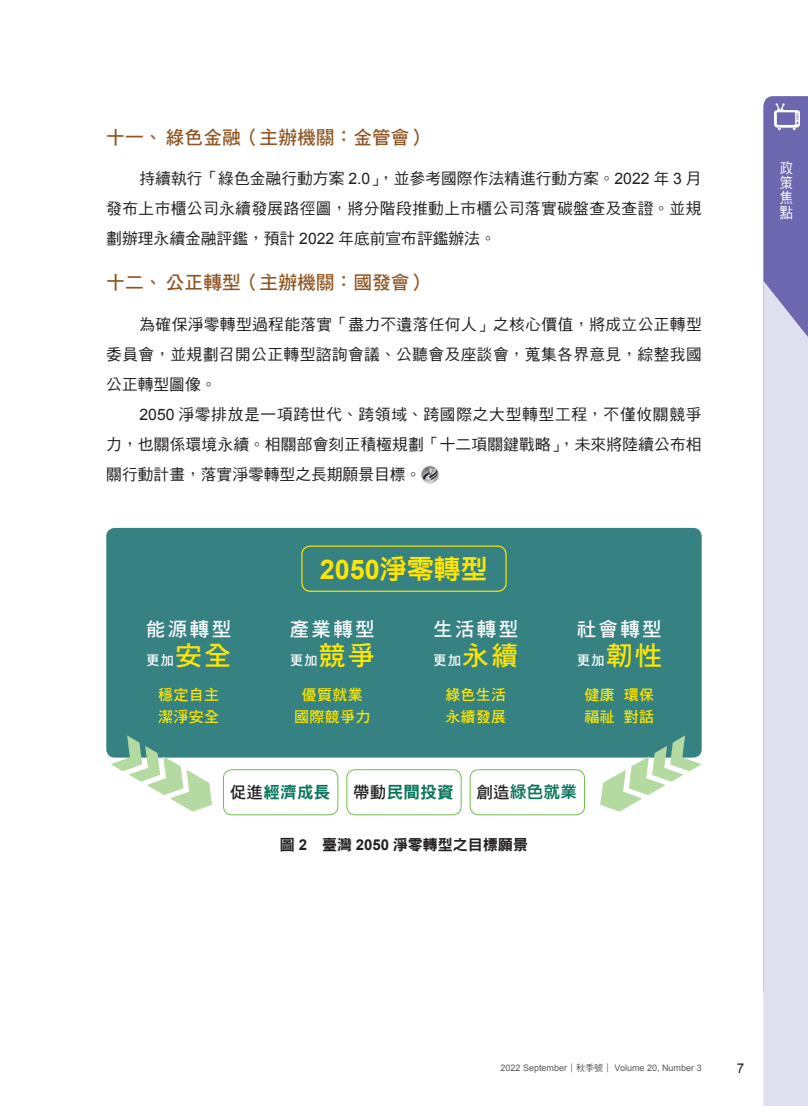
<style>
.page{position:relative;width:808px;height:1106px;background:#fff}
.page>*{position:absolute;margin:0;border:0;box-sizing:border-box;transform-origin:0 0}
.t1{font:700 27px "Arial";color:#ffe601}
.t2{font:19.5px "DF Hei Std W7";letter-spacing:.12em;color:#fff}
.t3{font:18.75px "DF Hei Std W7";color:#905522}
.t4{font:16.5px "DF Hei Std W9";letter-spacing:.02em;color:#0b745c}
.t5{font:800 16.5px "AR Hei B5";color:#0b745c}
.t6{font:15.75px/30px "DF Hei Std W5";letter-spacing:.01em;color:#231f20;text-align:justify}
.t7{font:15px/22.5px "DF Hei Std W7";letter-spacing:.02em;color:#ffe601}
.t8{font:15px "DF Hei Std W9";color:#231f20}
.t9{font:14.85px/14.9px "DF Hei Std W5";color:#fff;text-align:justify;scale:.89 1}
.t10{font:13.5px "DF Hei Std W7";letter-spacing:.075em;color:#fff}
.t11{font:13.5px "Arial";color:#231f20}
.t12{font:9px "Arial";color:#57585a}
.s1{font-family:"Arial"}
.s2{font-family:"AR Hei B5";font-weight:800}
.s3{font-size:27px;color:#ffe601}
.s4{font-family:"DF Hei Std W7";color:#231f20}
.s5{font-family:"DF Hei Std W7";font-weight:400;color:#231f20}
.s6{font-family:"Arial";font-weight:700}
.s7{font-family:"DF Hei Std W5"}
</style>
<div class="page">
<div style="left:763px;top:96px;width:45px;height:185px;background:#6c67ae"></div>
<svg style="left:763px;top:281px;width:45px;height:825px;fill:#e0dfef"></svg>
<svg style="left:774px;top:103px;width:26px;height:27px"></svg>
<div style="left:106px;top:528px;width:596px;height:229px;background:#368283;border-radius:9px"></div>
<svg style="left:421px;top:466px;width:18px;height:17px"></svg>
<svg style="left:423px;top:467px;width:14px;height:16px"></svg>
<div style="left:301px;top:545px;width:206px;height:47px;border:1px solid #ffe601;border-radius:9px"></div>
<div style="left:223px;top:769px;width:115px;height:46px;border:1px solid #70bf4c;border-radius:9px"></div>
<div style="left:346px;top:769px;width:116px;height:46px;border:1px solid #70bf4c;border-radius:9px"></div>
<div style="left:470px;top:769px;width:115px;height:46px;border:1px solid #70bf4c;border-radius:9px"></div>
<svg style="left:111px;top:735px;width:101px;height:76px"></svg>
<svg style="left:600px;top:735px;width:102px;height:76px"></svg>
<p class="t3" style="left:106px;top:127px;width:324px">十一、綠色金融（主辦機關：金管會）</p>
<p class="t6" style="left:106px;top:163px;width:597px;text-indent:33px">持續執行「綠色金融行動方案 <span class="s1">2.0</span>」，並參考國際作法精進行動方案。<span class="s1">2022</span> 年 <span class="s1">3</span> 月發布上市櫃公司永續發展路徑圖，將分階段推動上市櫃公司落實碳盤查及查證。並規劃辦理永續金融評鑑，預計 <span class="s1">2022</span> 年底前宣布評鑑辦法。</p>
<p class="t3" style="left:106px;top:272px;width:324px">十二、公正轉型（主辦機關：國發會）</p>
<p class="t6" style="left:106px;top:308px;width:597px;text-indent:33px">為確保淨零轉型過程能落實「盡力不遺落任何人」之核心價值，將成立公正轉型委員會，並規劃召開公正轉型諮詢會議、公聽會及座談會，蒐集各界意見，綜整我國公正轉型圖像。</p>
<p class="t6" style="left:106px;top:398px;width:597px;line-height:30.5px;text-indent:33px"><span class="s1">2050</span> 淨零排放是一項跨世代、跨領域、跨國際之大型轉型工程，不僅攸關競爭力，也關係環境永續。相關部會刻正積極規劃「十二項關鍵戰略」，未來將陸續公布相關行動計畫，落實淨零轉型之長期願景目標。</p>
<h1 class="t1" style="left:320px;top:551px;width:170px">2050<span class="s2">淨零轉型</span></h1>
<p class="t2" style="left:577px;top:618px;width:87px">社會轉型</p>
<p class="t10" style="left:577px;top:652px;width:87px">更加<span class="s3">韌性</span></p>
<p class="t2" style="left:290px;top:618px;width:87px">產業轉型</p>
<p class="t10" style="left:290px;top:652px;width:87px">更加<span class="s3">競爭</span></p>
<p class="t2" style="left:146px;top:618px;width:87px">能源轉型</p>
<p class="t10" style="left:146px;top:652px;width:87px">更加<span class="s3">安全</span></p>
<p class="t7" style="left:158px;top:683px;width:62px">穩定自主潔淨安全</p>
<p class="t7" style="left:294px;top:683px;width:78px;text-align:center">優質就業國際競爭力</p>
<p class="t7" style="left:445px;top:683px;width:62px">綠色生活永續發展</p>
<p class="t7" style="left:584px;top:683px;width:71px">健康 環保福祉 對話</p>
<p class="t2" style="left:433px;top:618px;width:87px">生活轉型</p>
<p class="t10" style="left:433px;top:652px;width:87px">更加<span class="s3">永續</span></p>
<p class="t4" style="left:230px;top:783px;width:102px"><span class="s4">促進</span>經濟成長</p>
<p class="t4" style="left:353px;top:783px;width:102px"><span class="s4">帶動</span>民間投資</p>
<p class="t5" style="left:476px;top:783px;width:102px"><span class="s5">創造</span>綠色就業</p>
<p class="t8" style="left:280px;top:836px;width:249px">圖 <span class="s6">2</span> 臺灣 <span class="s6">2050</span> 淨零轉型之目標願景</p>
<p class="t9" style="left:780px;top:160px;width:16px">政策焦點</p>
<p class="t12" style="left:500px;top:1062px;width:203px">2022 September<span class="s7">｜秋季號｜</span> Volume 20, Number 3</p>
<p class="t11" style="left:737px;top:1059px;width:9px">7</p>
</div>
